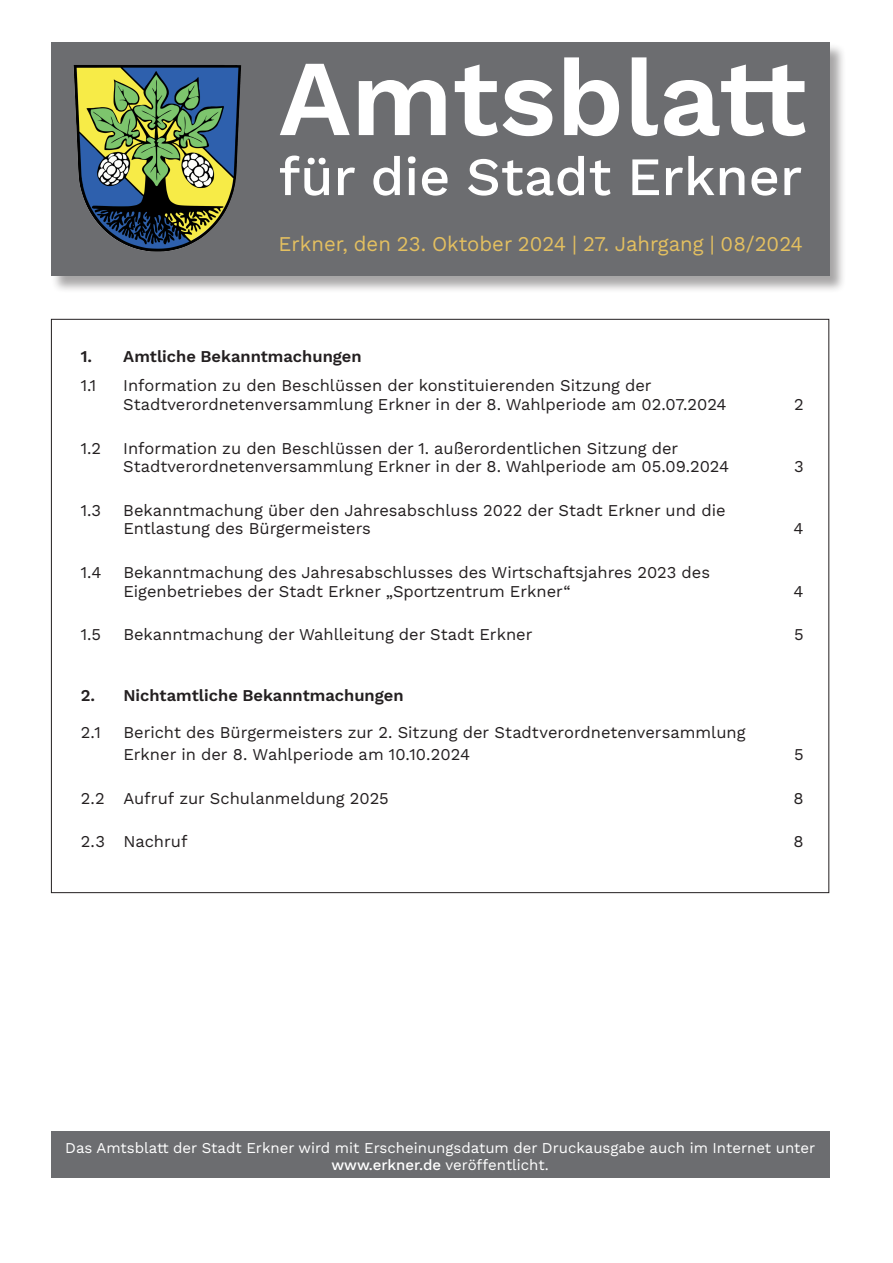
<style>
.page{position:relative;width:893px;height:1263px;background:#fff}
.page>*{position:absolute;margin:0;border:0;box-sizing:border-box;transform-origin:0 0}
.t1{font:600 108px "Work Sans";color:#fff}
.t2{font:500 54px "Work Sans";color:#fff}
.t3{font:21px "Work Sans";color:#e4c060}
.t4{font:16.5px/18.8px "Work Sans";color:#231f20}
.t5{font:600 16.5px "Work Sans";color:#231f20}
.t6{font:15px/17.2px "Work Sans";color:#fff;text-align:center}
.s1{font-weight:500}
</style>
<div class="page">
<div style="left:51px;top:42px;width:795px;height:251px;background:#231f20;opacity:.4"></div>
<div style="left:51px;top:43px;width:778px;height:233px;background:#6c6d70"></div>
<img style="left:73px;top:65px;width:147px;height:146px">
<div style="left:51px;top:1131px;width:778px;height:47px;background:#6c6d70"></div>
<h1 class="t1" style="left:279px;top:16px;width:530px">Amtsblatt</h1>
<h2 class="t2" style="left:279px;top:136px;width:525px">für die Stadt Erkner</h2>
<p class="t3" style="left:279px;top:228px;width:526px">Erkner, den 23. Oktober 2024 | 27. Jahrgang | 08/2024</p>
<p class="t5" style="left:81px;top:344px;width:282px">1. Amtliche Bekanntmachungen</p>
<p class="t4" style="left:81px;top:376px;width:17px">1.1</p>
<p class="t4" style="left:123px;top:376px;width:605px">Information zu den Beschlüssen der konstituierenden Sitzung der<br>Stadtverordnetenversammlung Erkner in der 8. Wahlperiode am 02.07.2024</p>
<p class="t4" style="left:81px;top:438px;width:22px">1.2</p>
<p class="t4" style="left:123px;top:438px;width:607px">Information zu den Beschlüssen der 1. außerordentlichen Sitzung der<br>Stadtverordnetenversammlung Erkner in der 8. Wahlperiode am 05.09.2024</p>
<p class="t4" style="left:81px;top:500px;width:22px">1.3</p>
<p class="t4" style="left:123px;top:500px;width:604px">Bekanntmachung über den Jahresabschluss 2022 der Stadt Erkner und die<br>Entlastung des Bürgermeisters</p>
<p class="t4" style="left:81px;top:562px;width:22px">1.4</p>
<p class="t4" style="left:123px;top:562px;width:588px">Bekanntmachung des Jahresabschlusses des Wirtschaftsjahres 2023 des<br>Eigenbetriebes der Stadt Erkner „Sportzentrum Erkner“</p>
<p class="t4" style="left:794px;top:394px;width:11px">2</p>
<p class="t4" style="left:794px;top:457px;width:11px">3</p>
<p class="t4" style="left:794px;top:519px;width:12px">4</p>
<p class="t4" style="left:794px;top:581px;width:12px">4</p>
<p class="t4" style="left:81px;top:624px;width:22px">1.5</p>
<p class="t4" style="left:123px;top:624px;width:411px">Bekanntmachung der Wahlleitung der Stadt Erkner</p>
<p class="t4" style="left:794px;top:624px;width:11px">5</p>
<p class="t5" style="left:81px;top:683px;width:324px">2. Nichtamtliche Bekanntmachungen</p>
<p class="t4" style="left:81px;top:723px;width:22px">2.1</p>
<p class="t4" style="left:123px;top:721px;width:624px;line-height:21.8px">Bericht des Bürgermeisters zur 2. Sitzung der Stadtverordnetenversammlung<br>Erkner in der 8. Wahlperiode am 10.10.2024</p>
<p class="t4" style="left:794px;top:744px;width:11px">5</p>
<p class="t4" style="left:81px;top:788px;width:310px">2.2 Aufruf zur Schulanmeldung 2025</p>
<p class="t4" style="left:793px;top:788px;width:12px">8</p>
<p class="t4" style="left:81px;top:831px;width:108px">2.3 Nachruf</p>
<p class="t4" style="left:793px;top:831px;width:12px">8</p>
<p class="t6" style="left:65px;top:1138px;width:751px">Das Amtsblatt der Stadt Erkner wird mit Erscheinungsdatum der Druckausgabe auch im Internet unter <span class="s1">www.erkner.de</span> veröffentlicht.</p>
</div>
